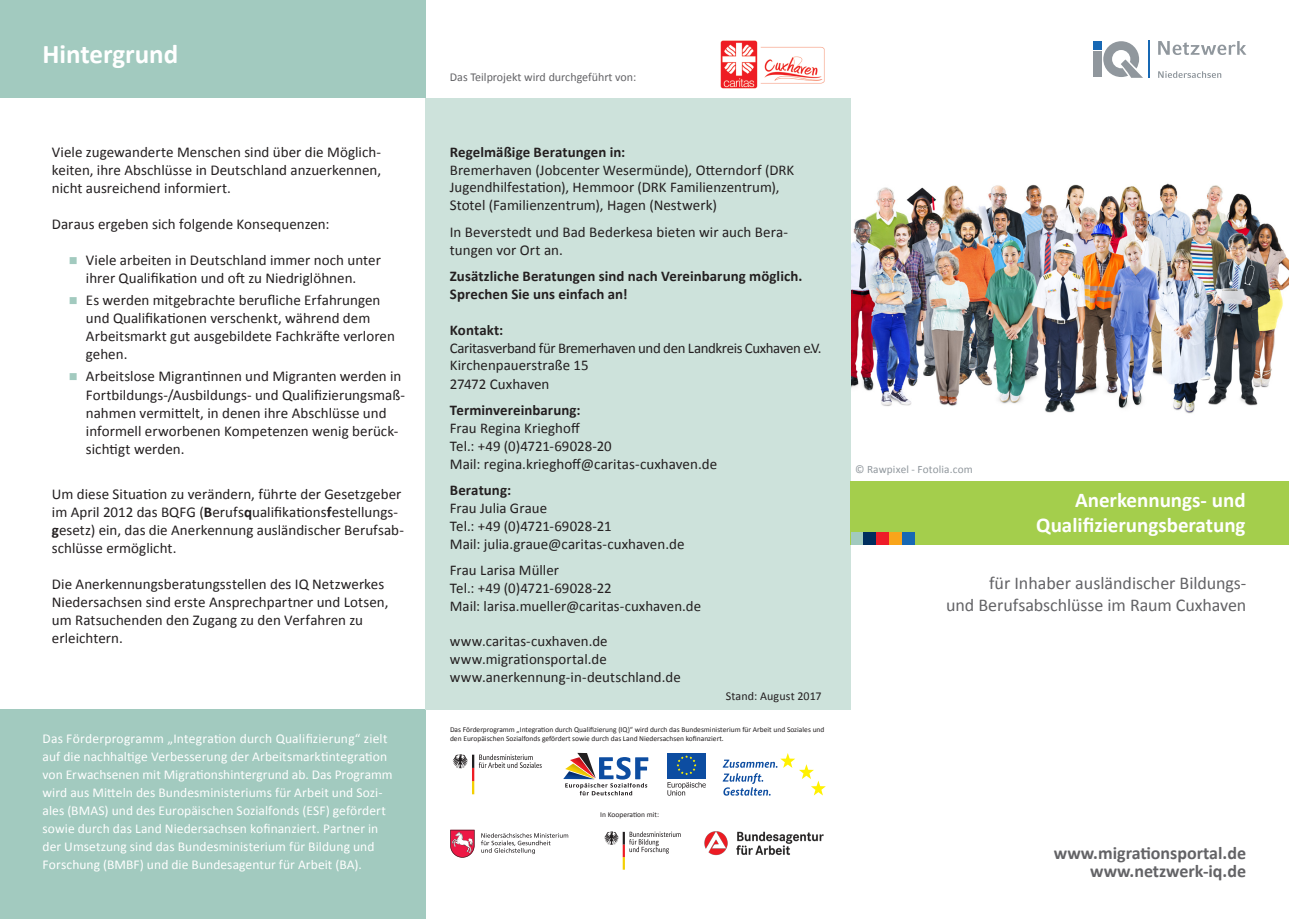
<style>
.page{position:relative;width:1289px;height:919px;background:#fff}
.page>*{position:absolute;margin:0;border:0;box-sizing:border-box;transform-origin:0 0}
.t1{font:700 27px "Calibri";color:#fff}
.t2{font:700 21px/24px "Calibri";color:#fff;text-align:right}
.t3{font:18px/21.6px "Calibri";color:#636366;text-align:right}
.t4{font:700 18px/18px "Calibri";color:#636366;text-align:right}
.t5{font:15px/18px "Calibri";color:#231f20}
.t6{font:14.85px/17.9px "Calibri";color:#231f20}
.t7{font:700 14.85px/17.9px "Calibri";letter-spacing:.005em;color:#231f20}
.t8{font:14.85px/17.9px "Calibri";letter-spacing:-.025em;color:#231f20}
.t9{font:13.5px/18px "Calibri";letter-spacing:.005em;color:#fff}
.t10{font:12px "Calibri";color:#636366}
.t11{font:12px "Calibri";letter-spacing:.01em;color:#231f20}
.t12{font:11.25px "Calibri";letter-spacing:.015em;color:#90979d}
.t13{font:7.5px/9.1px "Calibri";color:#231f20}
.s1{font-weight:700}
</style>
<div class="page">
<img style="left:850px;top:147px;width:438px;height:285px">
<div style="left:0;top:0;width:425px;height:98px;background:#a2cabf"></div>
<div style="left:0;top:709px;width:425px;height:209px;background:#a2cabf"></div>
<div style="left:425px;top:98px;width:425px;height:611px;background:#cde2db"></div>
<div style="left:1093px;top:52px;width:9px;height:25px;background:#90979d"></div>
<div style="left:1093px;top:41px;width:9px;height:9px;background:#1768b4"></div>
<svg style="left:1103px;top:41px;width:39px;height:37px"></svg>
<hr style="left:1147px;top:41px;width:2px;height:37px;background:#1768b4">
<svg style="left:1158px;top:71px;width:63px;height:7px"></svg>
<svg style="left:1158px;top:41px;width:88px;height:14px"></svg>
<div style="left:850px;top:480px;width:438px;height:64px;background:#a4ce4c"></div>
<div style="left:876px;top:531px;width:13px;height:13px;background:#ee1c28"></div>
<div style="left:850px;top:531px;width:13px;height:13px;background:#a2cabf"></div>
<div style="left:889px;top:531px;width:12px;height:13px;background:#f9a51b"></div>
<div style="left:901px;top:531px;width:13px;height:13px;background:#1768b4"></div>
<div style="left:863px;top:531px;width:13px;height:13px;background:#002e5e"></div>
<img style="left:720px;top:40px;width:105px;height:49px">
<svg style="left:452px;top:754px;width:89px;height:40px"></svg>
<svg style="left:563px;top:752px;width:85px;height:43px"></svg>
<svg style="left:667px;top:782px;width:38px;height:13px"></svg>
<div style="left:667px;top:752px;width:38px;height:26px;background:#0d4da1"></div>
<svg style="left:677px;top:755px;width:19px;height:20px"></svg>
<svg style="left:722px;top:753px;width:103px;height:42px"></svg>
<svg style="left:604px;top:831px;width:76px;height:38px"></svg>
<svg style="left:481px;top:833px;width:87px;height:21px"></svg>
<svg style="left:450px;top:829px;width:24px;height:28px"></svg>
<img style="left:704px;top:831px;width:120px;height:24px">
<h1 class="t1" style="left:43px;top:37px;width:137px">Hintergrund</h1>
<p class="t5" style="left:52px;top:143px;width:331px;text-align:justify">Viele zugewanderte Menschen sind über die Möglich&shy;keiten, ihre Abschlüsse in Deutschland anzuerkennen, nicht ausreichend informiert.</p>
<p class="t5" style="left:52px;top:215px;width:279px">Daraus ergeben sich folgende Konsequenzen:</p>
<p class="t5" style="left:86px;top:251px;width:296px">Viele arbeiten in Deutschland immer noch unter ihrer Qualifikation und oft zu Niedriglöhnen.</p>
<p class="t5" style="left:86px;top:291px;width:310px">Es werden mitgebrachte berufliche Erfahrungen und Qualifikationen verschenkt, während dem Arbeitsmarkt gut ausgebildete Fachkräfte verloren gehen.</p>
<p class="t5" style="left:86px;top:367px;width:320px">Arbeitslose Migrantinnen und Migranten werden in Fortbildungs-/Ausbildungs- und Qualifizierungsmaß&shy;nahmen vermittelt, in denen ihre Abschlüsse und informell erworbenen Kompetenzen wenig berück&shy;sichtigt werden.</p>
<p class="t5" style="left:52px;top:485px;width:354px">Um diese Situation zu verändern, führte der Gesetzgeber im April 2012 das BQFG (<span class="s1">B</span>erufs<span class="s1">q</span>ualifikations<span class="s1">f</span>estellungs&shy;<span class="s1">g</span>esetz) ein, das die Anerkennung ausländischer Berufsab&shy;schlüsse ermöglicht.</p>
<p class="t5" style="left:52px;top:575px;width:338px">Die Anerkennungsberatungsstellen des IQ Netzwerkes Niedersachsen sind erste Ansprechpartner und Lotsen, um Ratsuchenden den Zugang zu den Verfahren zu erleichtern.</p>
<p class="t9" style="left:43px;top:729px;width:352px">Das Förderprogramm „Integration durch Qualifizierung“ zielt auf die nachhaltige Verbesserung der Arbeitsmarktintegration von Erwachsenen mit Migrationshintergrund ab. Das Programm wird aus Mitteln des Bundesministeriums für Arbeit und Sozi&shy;ales (BMAS) und des Europäischen Sozialfonds (ESF) gefördert sowie durch das Land Niedersachsen kofinanziert. Partner in der Umsetzung sind das Bundesministerium für Bildung und Forschung (BMBF) und die Bundesagentur für Arbeit (BA).</p>
<p class="t10" style="left:450px;top:70px;width:188px">Das Teilprojekt wird durchgeführt von:</p>
<p class="t7" style="left:450px;top:143px;width:177px">Regelmäßige Beratungen in:</p>
<p class="t6" style="left:450px;top:161px;width:346px">Bremerhaven (Jobcenter Wesermünde), Otterndorf (DRK<br>Jugendhilfestation), Hemmoor (DRK Familienzentrum),</p>
<p class="t5" style="left:450px;top:192px;width:340px;line-height:26.5px">Stotel (Familienzentrum), Hagen (Nestwerk)<br>In Beverstedt und Bad Bederkesa bieten wir auch Bera-</p>
<p class="t5" style="left:450px;top:241px;width:114px">tungen vor Ort an.</p>
<p class="t7" style="left:450px;top:267px;width:354px">Zusätzliche Beratungen sind nach Vereinbarung möglich.<br>Sprechen Sie uns einfach an!</p>
<p class="t7" style="left:450px;top:321px;width:55px">Kontakt:</p>
<p class="t8" style="left:450px;top:339px;width:373px">Caritasverband für Bremerhaven und den Landkreis Cuxhaven e.V.<br>Kirchenpauerstraße 15</p>
<p class="t5" style="left:450px;top:374px;width:101px">27472 Cuxhaven</p>
<p class="t7" style="left:450px;top:401px;width:132px">Terminvereinbarung:</p>
<p class="t6" style="left:450px;top:419px;width:163px">Frau Regina Krieghoff<br>Tel.: +49 (0)4721-69028-20</p>
<p class="t5" style="left:450px;top:454px;width:269px">Mail: regina.krieghoff@caritas-cuxhaven.de</p>
<p class="t7" style="left:450px;top:481px;width:63px">Beratung:</p>
<p class="t6" style="left:450px;top:499px;width:163px">Frau Julia Graue<br>Tel.: +49 (0)4721-69028-21</p>
<p class="t5" style="left:450px;top:534px;width:236px">Mail: julia.graue@caritas-cuxhaven.de</p>
<p class="t6" style="left:450px;top:561px;width:253px">Frau Larisa Müller<br>Tel.: +49 (0)4721-69028-22<br>Mail: larisa.mueller@caritas-cuxhaven.de</p>
<p class="t6" style="left:450px;top:632px;width:232px">www.caritas-cuxhaven.de www.migrationsportal.de www.anerkennung-in-deutschland.de</p>
<p class="t11" style="left:725px;top:688px;width:97px">Stand: August 2017</p>
<p class="t13" style="left:450px;top:725px;width:376px">Das Förderprogramm „Integration durch Qualifizierung (IQ)“ wird durch das Bundesministerium für Arbeit und Soziales und den Europäischen Sozialfonds gefördert sowie durch das Land Niedersachsen kofinanziert.</p>
<p class="t13" style="left:600px;top:809px;width:60px">In Kooperation mit:</p>
<p class="t12" style="left:855px;top:462px;width:119px">© Rawpixel - Fotolia.com</p>
<h2 class="t2" style="left:1036px;top:488px;width:211px">Anerkennungs- und<br>Qualifizierungsberatung</h2>
<p class="t3" style="left:946px;top:572px;width:302px">für Inhaber ausländischer Bildungs-<br>und Berufsabschlüsse im Raum Cuxhaven</p>
<p class="t4" style="left:1053px;top:844px;width:194px">www.migrationsportal.de www.netzwerk-iq.de</p>
</div>
